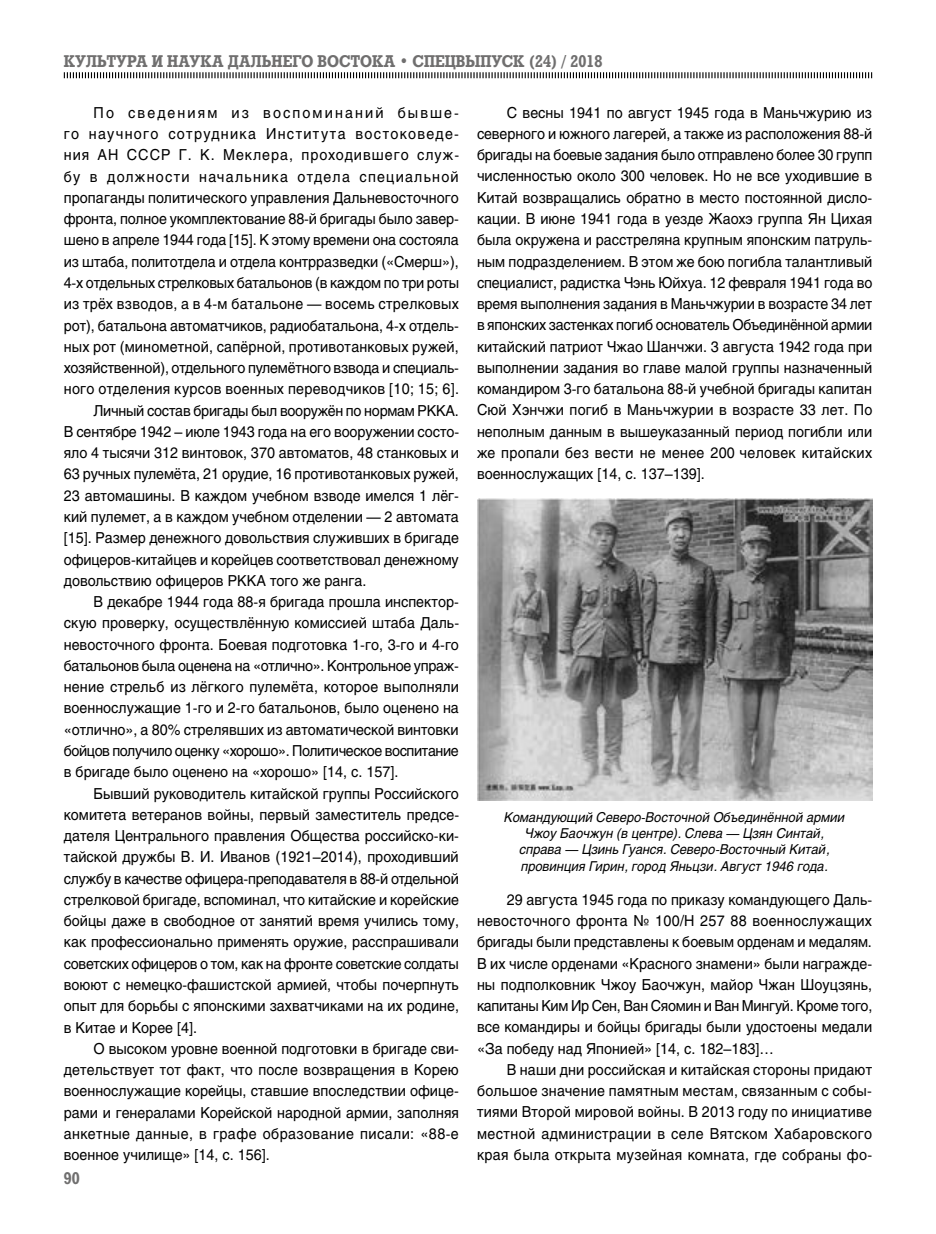
<style>
.page{position:relative;width:936px;height:1234px;background:#fff}
.page>*{position:absolute;margin:0;border:0;box-sizing:border-box;transform-origin:0 0}
.t1{font:700 16.5px "Rodeo";color:#706f6f;scale:.9 1}
.t2{font:15px/21.3px "Helios";color:#000;text-align:justify;scale:.95 1}
.t3{font:15px "Helios";letter-spacing:-.02em;color:#000;scale:.95 1}
.t4{font:15px "Helios";letter-spacing:.02em;color:#000;scale:.95 1}
.t5{font:15px "Helios";letter-spacing:-.03em;color:#000;scale:.95 1}
.t6{font:15px "Helios";letter-spacing:.03em;color:#000;scale:.95 1}
.t7{font:15px "Helios";letter-spacing:.09em;color:#000;scale:.95 1}
.t8{font:15px "Helios";letter-spacing:.085em;color:#000;scale:.95 1}
.t9{font:15px "Helios";letter-spacing:.07em;color:#000;scale:.95 1}
.t10{font:15px "Helios";letter-spacing:.145em;color:#000;scale:.95 1}
.t11{font:italic 13.5px/16.2px "Helios";color:#000;text-align:center;scale:.95 1}
</style>
<div class="page">
<svg style="left:63px;top:72px;width:809px;height:7px"></svg>
<img style="left:477px;top:499px;width:395px;height:301px">
<p class="t1" style="left:64px;top:51px;width:599px">КУЛЬТУРА И НАУКА ДАЛЬНЕГО ВОСТОКА • СПЕЦВЫПУСК (24) / 2018</p>
<p class="t10" style="left:94px;top:104px;width:386px">По сведениям из воспоминаний бывше-</p>
<p class="t7" style="left:64px;top:125px;width:417px">го научного сотрудника Института востоковеде-</p>
<p class="t9" style="left:64px;top:146px;width:417px">ния АН СССР Г. К. Меклера, проходившего служ-</p>
<p class="t8" style="left:64px;top:167px;width:417px">бу в должности начальника отдела специальной</p>
<p class="t2" style="left:64px;top:187px;width:417px">пропаганды политического управления Дальневосточного</p>
<p class="t2" style="left:64px;top:208px;width:417px">фронта, полное укомплектование 88-й бригады было завер-</p>
<p class="t2" style="left:64px;top:229px;width:417px">шено в апреле 1944 года [15]. К этому времени она состояла</p>
<p class="t2" style="left:64px;top:250px;width:417px">из штаба, политотдела и отдела контрразведки («Смерш»),</p>
<p class="t2" style="left:64px;top:272px;width:417px">4-х отдельных стрелковых батальонов (в каждом по три роты</p>
<p class="t4" style="left:64px;top:295px;width:417px">из трёх взводов, а в 4-м батальоне — восемь стрелковых</p>
<p class="t2" style="left:64px;top:314px;width:417px">рот), батальона автоматчиков, радиобатальона, 4-х отдель-</p>
<p class="t2" style="left:64px;top:335px;width:417px">ных рот (минометной, сапёрной, противотанковых ружей,</p>
<p class="t2" style="left:64px;top:357px;width:417px">хозяйственной), отдельного пулемётного взвода и специаль-</p>
<p class="t4" style="left:64px;top:380px;width:417px">ного отделения курсов военных переводчиков [10; 15; 6].</p>
<p class="t3" style="left:94px;top:401px;width:386px">Личный состав бригады был вооружён по нормам РККА.</p>
<p class="t2" style="left:64px;top:421px;width:417px">В сентябре 1942 – июле 1943 года на его вооружении состо-</p>
<p class="t2" style="left:64px;top:442px;width:417px">яло 4 тысячи 312 винтовок, 370 автоматов, 48 станковых и</p>
<p class="t2" style="left:64px;top:463px;width:417px">63 ручных пулемёта, 21 орудие, 16 противотанковых ружей,</p>
<p class="t2" style="left:64px;top:484px;width:417px">23 автомашины. В каждом учебном взводе имелся 1 лёг-</p>
<p class="t2" style="left:64px;top:506px;width:417px">кий пулемет, а в каждом учебном отделении — 2 автомата</p>
<p class="t2" style="left:64px;top:527px;width:417px">[15]. Размер денежного довольствия служивших в бригаде</p>
<p class="t2" style="left:64px;top:548px;width:417px">офицеров-китайцев и корейцев соответствовал денежному</p>
<p class="t2" style="left:64px;top:569px;width:320px">довольствию офицеров РККА того же ранга.</p>
<p class="t2" style="left:94px;top:591px;width:386px">В декабре 1944 года 88-я бригада прошла инспектор-</p>
<p class="t2" style="left:64px;top:612px;width:417px">скую проверку, осуществлённую комиссией штаба Даль-</p>
<p class="t2" style="left:64px;top:633px;width:417px">невосточного фронта. Боевая подготовка 1-го, 3-го и 4-го</p>
<p class="t3" style="left:64px;top:656px;width:417px">батальонов была оценена на «отлично». Контрольное упраж-</p>
<p class="t2" style="left:64px;top:676px;width:417px">нение стрельб из лёгкого пулемёта, которое выполняли</p>
<p class="t2" style="left:64px;top:697px;width:417px">военнослужащие 1-го и 2-го батальонов, было оценено на</p>
<p class="t2" style="left:64px;top:718px;width:417px">«отлично», а 80% стрелявших из автоматической винтовки</p>
<p class="t5" style="left:64px;top:741px;width:417px">бойцов получило оценку «хорошо». Политическое воспитание</p>
<p class="t2" style="left:64px;top:761px;width:353px">в бригаде было оценено на «хорошо» [14, с. 157].</p>
<p class="t2" style="left:94px;top:782px;width:386px">Бывший руководитель китайской группы Российского</p>
<p class="t2" style="left:64px;top:803px;width:417px">комитета ветеранов войны, первый заместитель предсе-</p>
<p class="t2" style="left:64px;top:824px;width:417px">дателя Центрального правления Общества российско-ки-</p>
<p class="t2" style="left:64px;top:846px;width:417px">тайской дружбы В. И. Иванов (1921–2014), проходивший</p>
<p class="t2" style="left:64px;top:867px;width:417px">службу в качестве офицера-преподавателя в 88-й отдельной</p>
<p class="t2" style="left:64px;top:888px;width:417px">стрелковой бригаде, вспоминал, что китайские и корейские</p>
<p class="t2" style="left:64px;top:909px;width:417px">бойцы даже в свободное от занятий время учились тому,</p>
<p class="t2" style="left:64px;top:931px;width:417px">как профессионально применять оружие, расспрашивали</p>
<p class="t3" style="left:64px;top:954px;width:417px">советских офицеров о том, как на фронте советские солдаты</p>
<p class="t2" style="left:64px;top:973px;width:417px">воюют с немецко-фашистской армией, чтобы почерпнуть</p>
<p class="t2" style="left:64px;top:994px;width:417px">опыт для борьбы с японскими захватчиками на их родине,</p>
<p class="t2" style="left:64px;top:1016px;width:142px">в Китае и Корее [4].</p>
<p class="t2" style="left:94px;top:1037px;width:386px">О высоком уровне военной подготовки в бригаде сви-</p>
<p class="t2" style="left:64px;top:1058px;width:417px">детельствует тот факт, что после возвращения в Корею</p>
<p class="t2" style="left:64px;top:1079px;width:417px">военнослужащие корейцы, ставшие впоследствии офице-</p>
<p class="t2" style="left:64px;top:1101px;width:417px">рами и генералами Корейской народной армии, заполняя</p>
<p class="t6" style="left:64px;top:1124px;width:417px">анкетные данные, в графе образование писали: «88-е</p>
<p class="t2" style="left:64px;top:1143px;width:218px">военное училище» [14, с. 156].</p>
<p class="t2" style="left:477px;top:101px;width:417px;text-indent:30px">С весны 1941 по август 1945 года в Маньчжурию из северного и южного лагерей, а также из расположения 88-й бригады на боевые задания было отправлено более 30 групп численностью около 300 человек. Но не все уходившие в Китай возвращались обратно в место постоянной дисло&shy;кации. В июне 1941 года в уезде Жаохэ группа Ян Цихая была окружена и расстреляна крупным японским патруль&shy;ным подразделением. В этом же бою погибла талантливый специалист, радистка Чэнь Юйхуа. 12 февраля 1941 года во время выполнения задания в Маньчжурии в возрасте 34 лет в японских застенках погиб основатель Объединённой армии китайский патриот Чжао Шанчжи. 3 августа 1942 года при выполнении задания во главе малой группы назначенный командиром 3-го батальона 88-й учебной бригады капитан Сюй Хэнчжи погиб в Маньчжурии в возрасте 33 лет. По неполным данным в вышеуказанный период погибли или же пропали без вести не менее 200 человек китайских военнослужащих [14, c. 137–139].</p>
<p class="t11" style="left:504px;top:808px;width:360px">Командующий Северо-Восточной Объединённой армии Чжоу Баочжун (в центре). Слева — Цзян Синтай, справа — Цзинь Гуанся. Северо-Восточный Китай, провинция Гирин, город Яньцзи. Август 1946 года.</p>
<p class="t2" style="left:477px;top:888px;width:417px;text-indent:30px">29 августа 1945 года по приказу командующего Даль&shy;невосточного фронта № 100/Н 257 88 военнослужащих бригады были представлены к боевым орденам и медалям.<br>В их числе орденами «Красного знамени» были награжде&shy;ны подполковник Чжоу Баочжун, майор Чжан Шоуцзянь, капитаны Ким Ир Сен, Ван Сяомин и Ван Мингуй. Кроме того, все командиры и бойцы бригады были удостоены медали «За победу над Японией» [14, с. 182–183]…</p>
<p class="t2" style="left:477px;top:1058px;width:417px;text-indent:30px">В наши дни российская и китайская стороны придают большое значение памятным местам, связанным с собы&shy;тиями Второй мировой войны. В 2013 году по инициативе местной администрации в селе Вятском Хабаровского края была открыта музейная комната, где собраны фо-</p>
<p class="t1" style="left:64px;top:1167px;width:19px">90</p>
</div>
